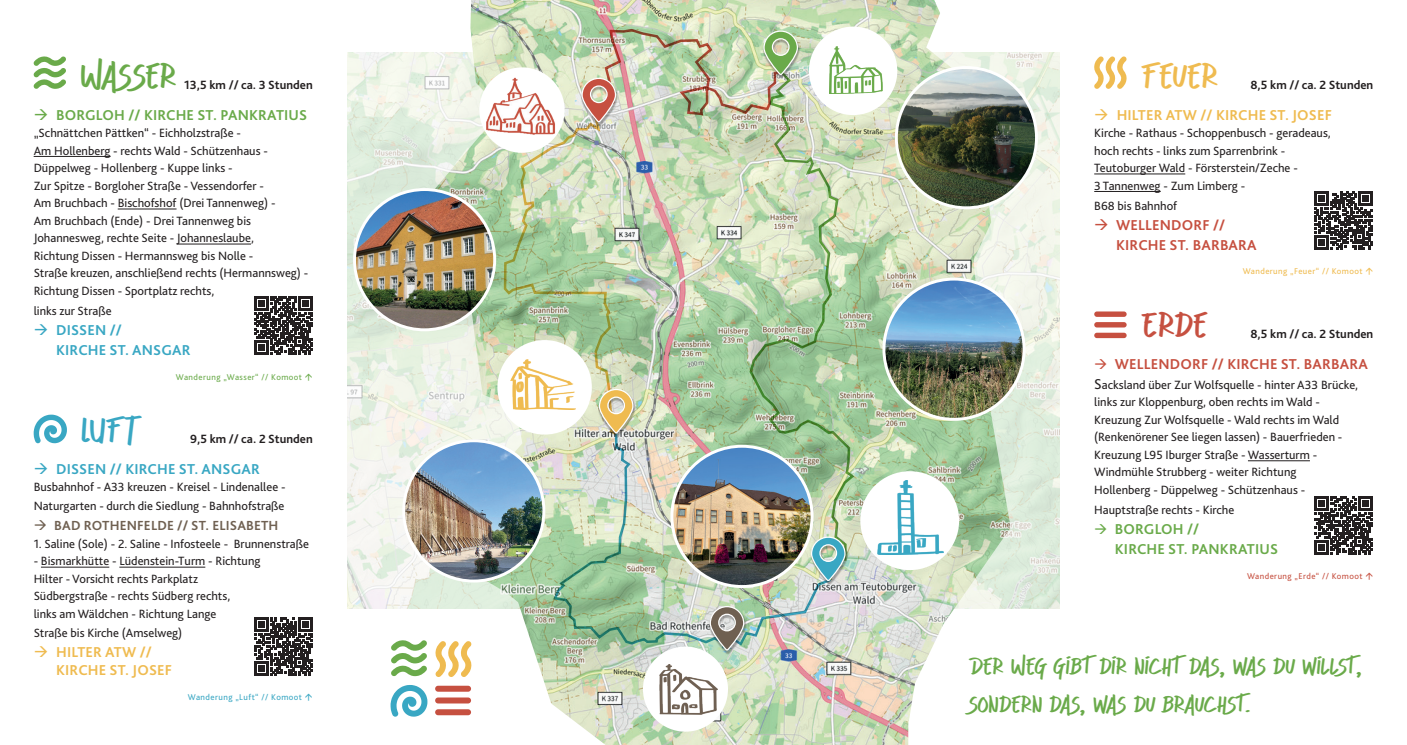
<style>
.page{position:relative;width:1407px;height:745px;background:#fff}
.page>*{position:absolute;margin:0;border:0;box-sizing:border-box;transform-origin:0 0}
.t1{font:37.5px "Clint Marker";color:#6aaa4a}
.t2{font:37.5px "Clint Marker";color:#efbb50}
.t3{font:37.5px "Clint Marker";color:#c65040}
.t4{font:37.5px "Clint Marker";color:#39a7c3}
.t5{font:25px/37.5px "Clint Marker";color:#6aaa4a}
.t6{font:700 15px/20px "Bliss Pro";letter-spacing:.01em;color:#c65040}
.t7{font:700 15px/20px "Bliss Pro";letter-spacing:.01em;color:#6aaa4a}
.t8{font:700 15px/18.8px "Bliss Pro";letter-spacing:.01em;color:#efbb50}
.t9{font:700 15px/20px "Bliss Pro";letter-spacing:.01em;color:#39a7c3}
.t10{font:700 13.75px "Bliss Pro";letter-spacing:.01em;color:#6f6051}
.t11{font:12.5px/17.5px "Bliss Pro";color:#231f20}
.t12{font:700 12.5px "Bliss Pro";color:#231f20}
.t13{font:8.75px "Bliss Pro";letter-spacing:.05em;color:#6aaa4a}
.t14{font:8.75px "Bliss Pro";letter-spacing:.05em;color:#efbb50}
.t15{font:8.75px "Bliss Pro";letter-spacing:.05em;color:#39a7c3}
.t16{font:8.75px "Bliss Pro";letter-spacing:.05em;color:#c65040}
.s1{font-size:15px}
</style>
<div class="page">
<img style="left:347px;top:52px;width:712px;height:556px">
<img style="left:434px;top:0;width:576px;height:744px">
<hr style="left:1094px;top:173px;width:91px;height:1px;background:#231f20">
<hr style="left:1094px;top:191px;width:66px;height:1px;background:#231f20">
<hr style="left:1248px;top:460px;width:62px;height:1px;background:#231f20">
<svg style="left:1094px;top:56px;width:33px;height:33px"></svg>
<div style="left:1094px;top:311px;width:32px;height:6px;background:#c65040;border-radius:3px"></div>
<div style="left:1094px;top:322px;width:32px;height:5px;background:#c65040;border-radius:3px"></div>
<div style="left:1094px;top:332px;width:32px;height:6px;background:#c65040;border-radius:3px"></div>
<div style="left:809px;top:27px;width:88px;height:88px;background:#fff;border-radius:50%"></div>
<img style="left:829px;top:47px;width:54px;height:47px">
<div style="left:860px;top:471px;width:99px;height:98px;background:#fff;border-radius:50%"></div>
<img style="left:877px;top:480px;width:67px;height:74px">
<div style="left:643px;top:646px;width:85px;height:85px;background:#fff;border-radius:50%"></div>
<img style="left:659px;top:664px;width:59px;height:50px">
<div style="left:479px;top:67px;width:86px;height:86px;background:#fff;border-radius:50%"></div>
<img style="left:486px;top:76px;width:16px;height:68px">
<hr style="left:34px;top:156px;width:76px;height:1px;background:#231f20">
<hr style="left:118px;top:208px;width:59px;height:1px;background:#231f20">
<hr style="left:177px;top:243px;width:74px;height:1px;background:#231f20">
<hr style="left:41px;top:566px;width:68px;height:1px;background:#231f20">
<hr style="left:119px;top:566px;width:86px;height:1px;background:#231f20">
<svg style="left:33px;top:56px;width:33px;height:33px"></svg>
<svg style="left:34px;top:414px;width:33px;height:29px"></svg>
<svg style="left:254px;top:296px;width:58px;height:58px"></svg>
<svg style="left:435px;top:640px;width:37px;height:36px"></svg>
<div style="left:435px;top:685px;width:36px;height:6px;background:#c65040;border-radius:3px"></div>
<div style="left:435px;top:697px;width:36px;height:6px;background:#c65040;border-radius:3px"></div>
<svg style="left:435px;top:708px;width:36px;height:6px"></svg>
<svg style="left:390px;top:685px;width:37px;height:31px"></svg>
<svg style="left:391px;top:640px;width:36px;height:36px"></svg>
<img style="left:798px;top:71px;width:57px;height:510px">
<img style="left:552px;top:432px;width:280px;height:217px">
<div style="left:598px;top:389px;width:38px;height:48px;background:#231f20;opacity:.35"></div>
<div style="left:810px;top:537px;width:38px;height:48px;background:#231f20;opacity:.35"></div>
<svg style="left:810px;top:535px;width:36px;height:47px"></svg>
<div style="left:762px;top:31px;width:38px;height:48px;background:#231f20;opacity:.35"></div>
<img style="left:502px;top:28px;width:296px;height:408px">
<div style="left:709px;top:606px;width:38px;height:48px;background:#231f20;opacity:.35"></div>
<svg style="left:709px;top:605px;width:36px;height:46px"></svg>
<svg style="left:254px;top:617px;width:58px;height:58px"></svg>
<svg style="left:1315px;top:191px;width:58px;height:58px"></svg>
<svg style="left:1315px;top:496px;width:58px;height:58px"></svg>
<img style="left:672px;top:446px;width:140px;height:140px;border-radius:70px">
<div style="left:670px;top:444px;width:143px;height:143px;border:3px solid #fff;border-radius:50%"></div>
<img style="left:884px;top:279px;width:140px;height:140px;border-radius:70px">
<div style="left:882px;top:277px;width:143px;height:143px;border:3px solid #fff;border-radius:50%"></div>
<img style="left:354px;top:189px;width:141px;height:140px;border-radius:70px">
<div style="left:353px;top:188px;width:143px;height:143px;border:3px solid #fff;border-radius:50%"></div>
<img style="left:404px;top:441px;width:140px;height:139px">
<div style="left:402px;top:439px;width:143px;height:143px;border:3px solid #fff;border-radius:50%"></div>
<img style="left:896px;top:67px;width:140px;height:141px;border-radius:70px">
<div style="left:895px;top:66px;width:143px;height:143px;border:3px solid #fff;border-radius:50%"></div>
<h1 class="t1" style="left:80px;top:57px;width:98px">WASSER</h1>
<p class="t12" style="left:184px;top:77px;width:130px">13,5 km // ca. 3 Stunden</p>
<p class="t7" style="left:34px;top:104px;width:275px">→ BORGLOH // KIRCHE ST. PANKRATIUS</p>
<p class="t11" style="left:34px;top:124px;width:276px">„Schnättchen Pättken“ - Eichholzstraße -<br>Am Hollenberg - rechts Wald - Schützenhaus - Düppelweg - Hollenberg - Kuppe links -<br>Zur Spitze - Borgloher Straße - Vessendorfer -<br>Am Bruchbach - Bischofshof (Drei Tannenweg) -<br>Am Bruchbach (Ende) - Drei Tannenweg bis Johannesweg, rechte Seite - Johanneslaube,<br>Richtung Dissen - Hermannsweg bis Nolle -<br>Straße kreuzen, anschließend rechts (Hermannsweg) - Richtung Dissen - Sportplatz rechts,</p>
<p class="t11" style="left:34px;top:301px;width:79px">links zur Straße</p>
<p class="t9" style="left:56px;top:319px;width:136px;text-indent:-22px">→ DISSEN //<br>KIRCHE ST. ANSGAR</p>
<p class="t13" style="left:176px;top:371px;width:128px">Wanderung „Wasser“ // Komoot</p>
<h1 class="t4" style="left:81px;top:411px;width:60px">LUFT</h1>
<p class="t12" style="left:190px;top:431px;width:124px">9,5 km // ca. 2 Stunden</p>
<p class="t9" style="left:34px;top:458px;width:228px">→ DISSEN // KIRCHE ST. ANSGAR</p>
<p class="t11" style="left:34px;top:477px;width:253px;line-height:18.8px">Busbahnhof - A33 kreuzen - Kreisel - Lindenallee -<br>Naturgarten - durch die Siedlung - Bahnhofstraße</p>
<p class="t10" style="left:34px;top:516px;width:246px">→ BAD ROTHENFELDE // ST. ELISABETH</p>
<p class="t11" style="left:34px;top:534px;width:277px">1. Saline (Sole) - 2. Saline - Infosteele - Brunnenstraße</p>
<p class="t11" style="left:34px;top:552px;width:228px">- Bismarkhütte - Lüdenstein-Turm - Richtung Hilter - Vorsicht rechts Parkplatz Südbergstraße - rechts Südberg rechts,<br>links am Wäldchen - Richtung Lange</p>
<p class="t11" style="left:34px;top:623px;width:150px">Straße bis Kirche (Amselweg)</p>
<p class="t8" style="left:56px;top:641px;width:117px;text-indent:-22px">→ HILTER ATW //<br>KIRCHE ST. JOSEF</p>
<p class="t15" style="left:188px;top:691px;width:116px">Wanderung „Luft“ // Komoot</p>
<h1 class="t2" style="left:1140px;top:57px;width:79px">FEUER</h1>
<p class="t12" style="left:1250px;top:77px;width:124px">8,5 km // ca. 2 Stunden</p>
<p class="t8" style="left:1094px;top:105px;width:239px">→ HILTER ATW // KIRCHE ST. JOSEF</p>
<p class="t11" style="left:1094px;top:124px;width:238px">Kirche - Rathaus - Schoppenbusch - geradeaus, hoch rechts - links zum Sparrenbrink - Teutoburger Wald - Försterstein/Zeche -<br>3 Tannenweg - Zum Limberg -</p>
<p class="t11" style="left:1094px;top:196px;width:84px">B68 bis Bahnhof</p>
<p class="t6" style="left:1116px;top:214px;width:142px;text-indent:-22px">→ WELLENDORF //<br>KIRCHE ST. BARBARA</p>
<p class="t14" style="left:1242px;top:265px;width:121px">Wanderung „Feuer“ // Komoot</p>
<h1 class="t3" style="left:1141px;top:306px;width:67px">ERDE</h1>
<p class="t12" style="left:1250px;top:326px;width:124px">8,5 km // ca. 2 Stunden</p>
<p class="t6" style="left:1094px;top:353px;width:275px">→ WELLENDORF // KIRCHE ST. BARBARA</p>
<p class="t11" style="left:1094px;top:375px;width:265px"><span class="s1">S</span>acksland über Zur Wolfsquelle - hinter A33 Brücke, links zur Kloppenburg, oben rechts im Wald - Kreuzung Zur Wolfsquelle - Wald rechts im Wald (Renkenörener See liegen lassen) - Bauerfrieden - Kreuzung L95 Iburger Straße - Wasserturm - Windmühle Strubberg - weiter Richtung<br>Hollenberg - Düppelweg - Schützenhaus -</p>
<p class="t11" style="left:1094px;top:500px;width:142px">Hauptstraße rechts - Kirche</p>
<p class="t7" style="left:1115px;top:518px;width:165px;text-indent:-21px">→ BORGLOH //<br>KIRCHE ST. PANKRATIUS</p>
<p class="t16" style="left:1247px;top:570px;width:117px">Wanderung „Erde“ // Komoot</p>
<h2 class="t5" style="left:968px;top:648px;width:395px">DER WEG GIBT DIR NICHT DAS, WAS DU WILLST,<br>SONDERN DAS, WAS DU BRAUCHST.</h2>
</div>
